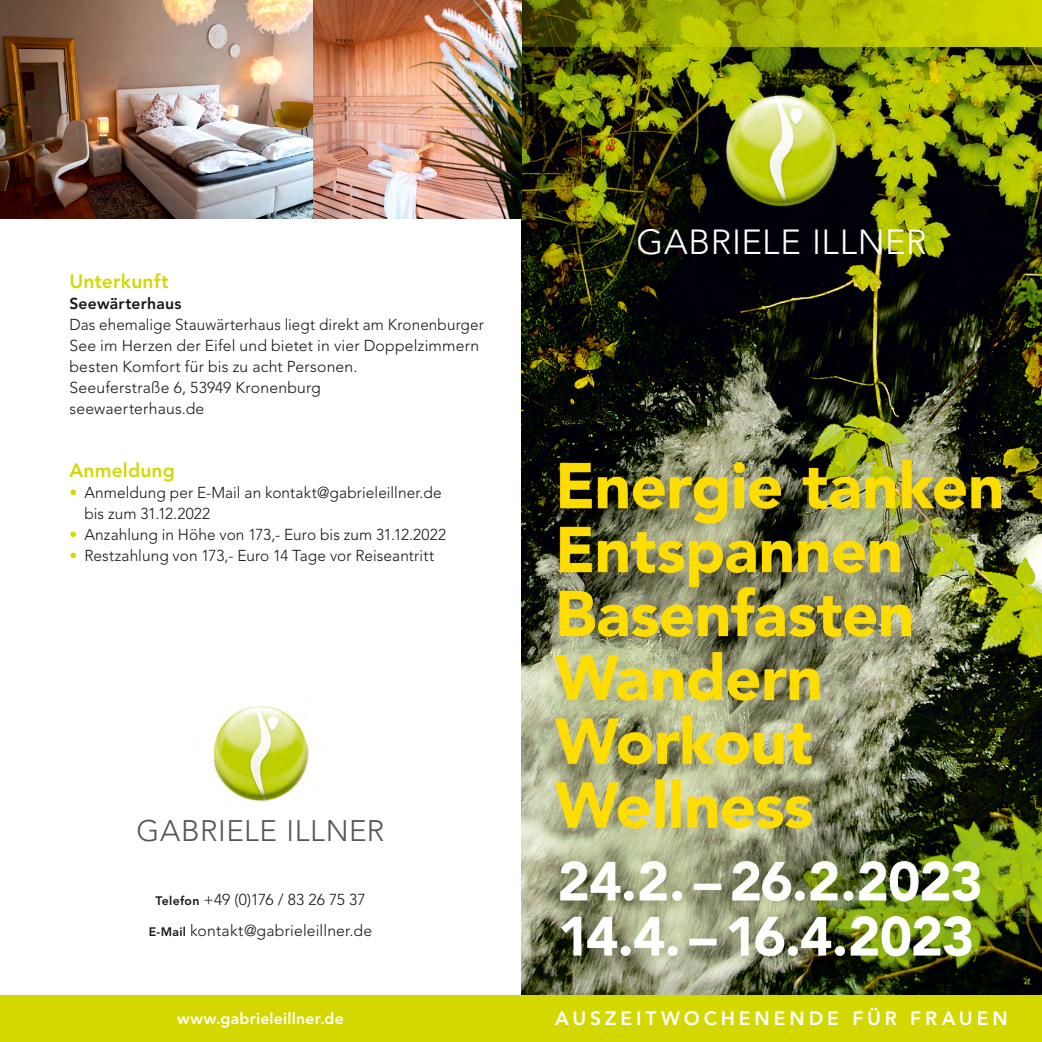
<style>
.page{position:relative;width:1042px;height:1042px;background:#fff}
.page>*{position:absolute;margin:0;border:0;box-sizing:border-box;transform-origin:0 0}
.t1{font:300 34.65px "Avenir";letter-spacing:.02em;color:#fff}
.t2{font:300 29.57px "Avenir";letter-spacing:.02em;color:#565655}
.t3{font:800 19.25px "Avenir";letter-spacing:.2em;color:#fff}
.t4{font:800 19.25px "Avenir";letter-spacing:.01em;color:#d3d800}
.t5{font:300 15.75px/21px "Avenir";letter-spacing:.01em;color:#181716}
.t6{font:800 15.75px "Avenir";letter-spacing:.015em;color:#fff}
.t7{font:800 15.75px "Avenir";letter-spacing:.015em;color:#181716}
.s1{color:#d3d800}
.s2{font-weight:800;font-size:12.25px}
</style>
<div class="page">
<img style="left:521px;top:46px;width:521px;height:949px">
<img style="left:635px;top:89px;width:293px;height:134px">
<div style="left:0;top:995px;width:1042px;height:47px;background:#d3d800"></div>
<img style="left:521px;top:0;width:521px;height:46px">
<img style="left:213px;top:706px;width:96px;height:96px">
<img style="left:0;top:0;width:521px;height:218px">
<p class="t4" style="left:69px;top:270px;width:101px">Unterkunft</p>
<p class="t7" style="left:69px;top:294px;width:114px">Seewärterhaus</p>
<p class="t5" style="left:69px;top:314px;width:416px">Das ehemalige Stauwärterhaus liegt direkt am Kronenburger See im Herzen der Eifel und bietet in vier Doppelzimmern besten Komfort für bis zu acht Personen.<br>Seeuferstraße 6, 53949 Kronenburg<br>seewaerterhaus.de</p>
<p class="t4" style="left:69px;top:459px;width:107px">Anmeldung</p>
<p class="t5" style="left:84px;top:482px;width:359px;text-indent:-15px"><span class="s1">•</span> Anmeldung per E-Mail an kontakt@gabrieleillner.de bis zum 31.12.2022</p>
<p class="t5" style="left:69px;top:524px;width:378px"><span class="s1">•</span> Anzahlung in Höhe von 173,- Euro bis zum 31.12.2022</p>
<p class="t5" style="left:69px;top:545px;width:366px"><span class="s1">•</span> Restzahlung von 173,- Euro 14 Tage vor Reiseantritt</p>
<h1 class="t1" style="left:636px;top:222px;width:291px">GABRIELE ILLNER</h1>
<h2 class="t2" style="left:137px;top:813px;width:249px">GABRIELE ILLNER</h2>
<p class="t5" style="left:149px;top:883px;width:225px;line-height:31.5px;text-align:center"><span class="s2">Telefon</span> +49 (0)176 / 83 26 75 37<br><span class="s2">E-Mail</span> kontakt@gabrieleillner.de</p>
<p class="t6" style="left:177px;top:1009px;width:168px">www.gabrieleillner.de</p>
<p class="t3" style="left:555px;top:1007px;width:454px">AUSZEITWOCHENENDE FÜR FRAUEN</p>
</div>
